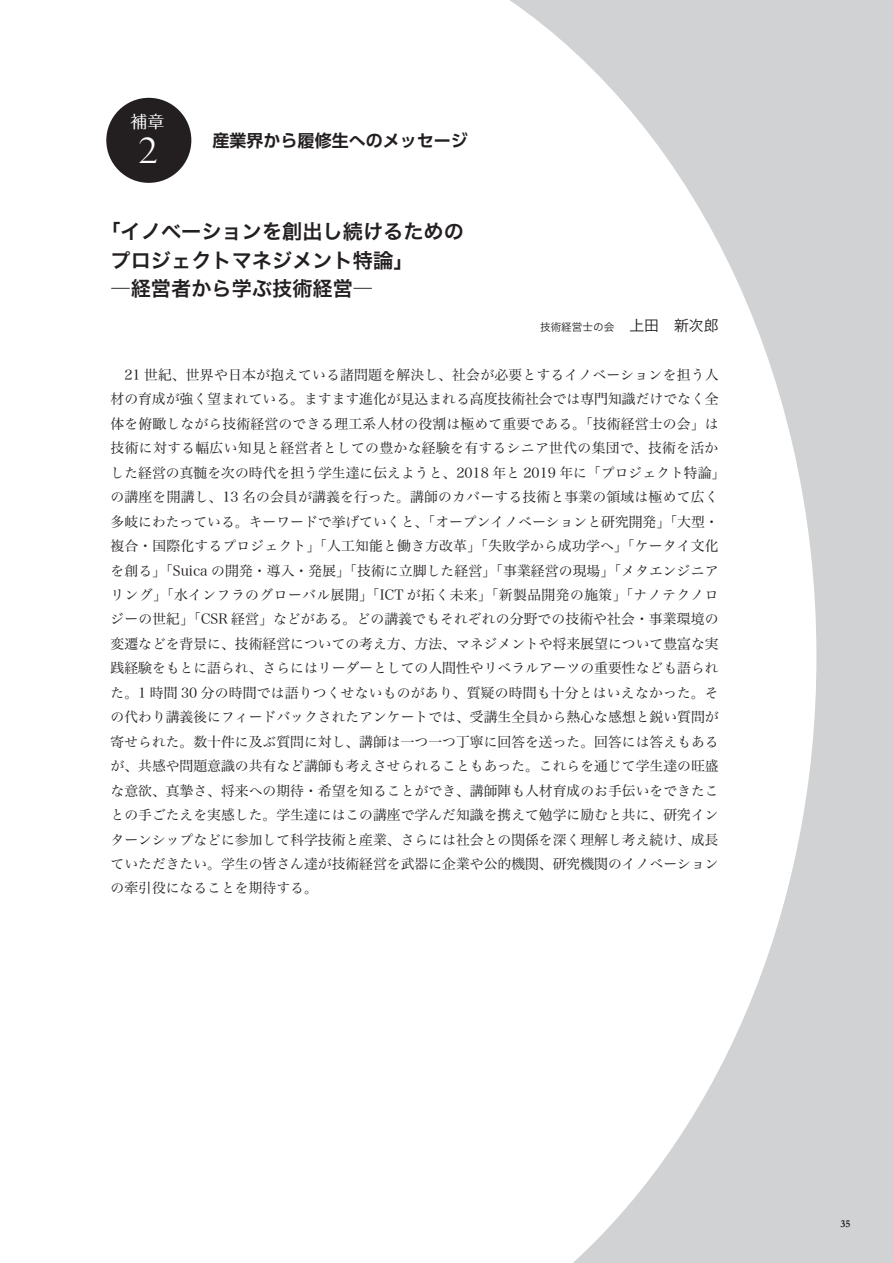
<style>
.page{position:relative;width:893px;height:1263px;background:#fff}
.page>*{position:absolute;margin:0;border:0;box-sizing:border-box;transform-origin:0 0}
.t1{font:300 35.1px "Perpetua Titling";color:#fff}
.t2{font:20.25px/28.7px "Hiragino Sans Pr 6 N W6";color:#231f20}
.t3{font:700 16.95px "UD Shin Go Pr 6 N De";color:#231f20}
.t4{font:16.95px "Folk Pro";color:#fff}
.t5{font:13.8px/24.5px "Hiragino Serif Pr 6 N W3";color:#231f20}
.t6{font:10.65px "Hiragino Sans Pr 6 N W3";color:#231f20}
.t7{font:700 10.65px "Garamond";color:#231f20}
.s1{font-size:14.85px}
</style>
<div class="page">
<svg style="left:510px;top:0;width:383px;height:1263px"></svg>
<div style="left:106px;top:98px;width:85px;height:85px;background:#231f20;border-radius:50%"></div>
<p class="t4" style="left:131px;top:107px;width:36px">補章</p>
<h1 class="t1" style="left:138px;top:129px;width:21px">2</h1>
<p class="t3" style="left:213px;top:127px;width:257px">産業界から履修生へのメッセージ</p>
<h2 class="t2" style="left:111px;top:216px;width:355px;text-indent:-10px">「イノベーションを創出し続けるためのプロジェクトマネジメント特論」<br>―経営者から学ぶ技術経営―</h2>
<p class="t6" style="left:540px;top:318px;width:180px">技術経営士の会<span class="s1">　上田　新次郎</span></p>
<p class="t5" style="left:111px;top:361px;width:616px;text-indent:14px">21 世紀、世界や日本が抱えている諸問題を解決し、社会が必要とするイノベーションを担う人材の育成が強く望まれている。ますます進化が見込まれる高度技術社会では専門知識だけでなく全体を俯瞰しながら技術経営のできる理工系人材の役割は極めて重要である。「技術経営士の会」は技術に対する幅広い知見と経営者としての豊かな経験を有するシニア世代の集団で、技術を活かした経営の真髄を次の時代を担う学生達に伝えようと、2018 年と 2019 年に「プロジェクト特論」の講座を開講し、13 名の会員が講義を行った。講師のカバーする技術と事業の領域は極めて広く多岐にわたっている。キーワードで挙げていくと、「オープンイノベーションと研究開発」「大型・複合・国際化するプロジェクト」「人工知能と働き方改革」「失敗学から成功学へ」「ケータイ文化を創る」「Suica の開発・導入・発展」「技術に立脚した経営」「事業経営の現場」「メタエンジニアリング」「水インフラのグローバル展開」「ICT が拓く未来」「新製品開発の施策」「ナノテクノロジーの世紀」「CSR 経営」などがある。どの講義でもそれぞれの分野での技術や社会・事業環境の変遷などを背景に、技術経営についての考え方、方法、マネジメントや将来展望について豊富な実践経験をもとに語られ、さらにはリーダーとしての人間性やリベラルアーツの重要性なども語られた。1 時間 30 分の時間では語りつくせないものがあり、質疑の時間も十分とはいえなかった。その代わり講義後にフィードバックされたアンケートでは、受講生全員から熱心な感想と鋭い質問が寄せられた。数十件に及ぶ質問に対し、講師は一つ一つ丁寧に回答を送った。回答には答えもあるが、共感や問題意識の共有など講師も考えさせられることもあった。これらを通じて学生達の旺盛な意欲、真摯さ、将来への期待・希望を知ることができ、講師陣も人材育成のお手伝いをできたことの手ごたえを実感した。学生達にはこの講座で学んだ知識を携えて勉学に励むと共に、研究インターンシップなどに参加して科学技術と産業、さらには社会との関係を深く理解し考え続け、成長ていただきたい。学生の皆さん達が技術経営を武器に企業や公的機関、研究機関のイノベーションの牽引役になることを期待する。</p>
<p class="t7" style="left:840px;top:1216px;width:11px">35</p>
</div>
